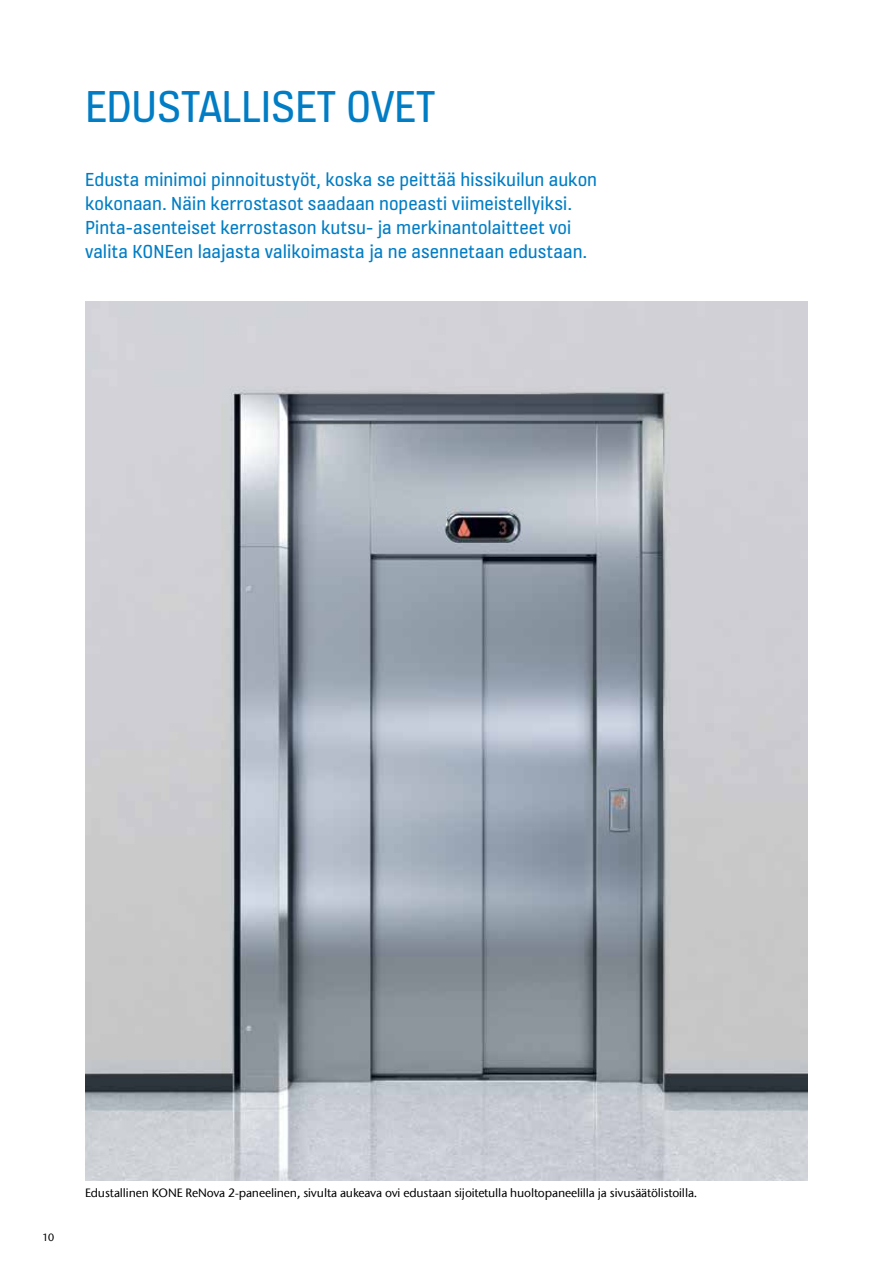
<style>
.page{position:relative;width:893px;height:1263px;background:#fff}
.page>*{position:absolute;margin:0;border:0;box-sizing:border-box;transform-origin:0 0}
.t1{font:48px "KONE Information v 13";letter-spacing:-.01em;color:#007dc5}
.t2{font:20.25px/24px "KONE Information v 13";color:#007dc5}
.t3{font:500 12px "ITC Stone Sans Com";letter-spacing:-.01em;color:#000}
.t4{font:500 10.5px "ITC Stone Sans Com";color:#000}
</style>
<div class="page">
<img style="left:85px;top:302px;width:723px;height:879px">
<h1 class="t1" style="left:85px;top:74px;width:352px">EDUSTALLISET OVET</h1>
<p class="t2" style="left:85px;top:166px;width:514px">Edusta minimoi pinnoitustyöt, koska se peittää hissikuilun aukon kokonaan. Näin kerrostasot saadaan nopeasti viimeistellyiksi.<br>Pinta-asenteiset kerrostason kutsu- ja merkinantolaitteet voi valita KONEen laajasta valikoimasta ja ne asennetaan edustaan.</p>
<p class="t4" style="left:43px;top:1231px;width:13px">10</p>
<p class="t3" style="left:85px;top:1186px;width:614px">Edustallinen KONE ReNova 2-paneelinen, sivulta aukeava ovi edustaan sijoitetulla huoltopaneelilla ja sivusäätölistoilla.</p>
</div>
